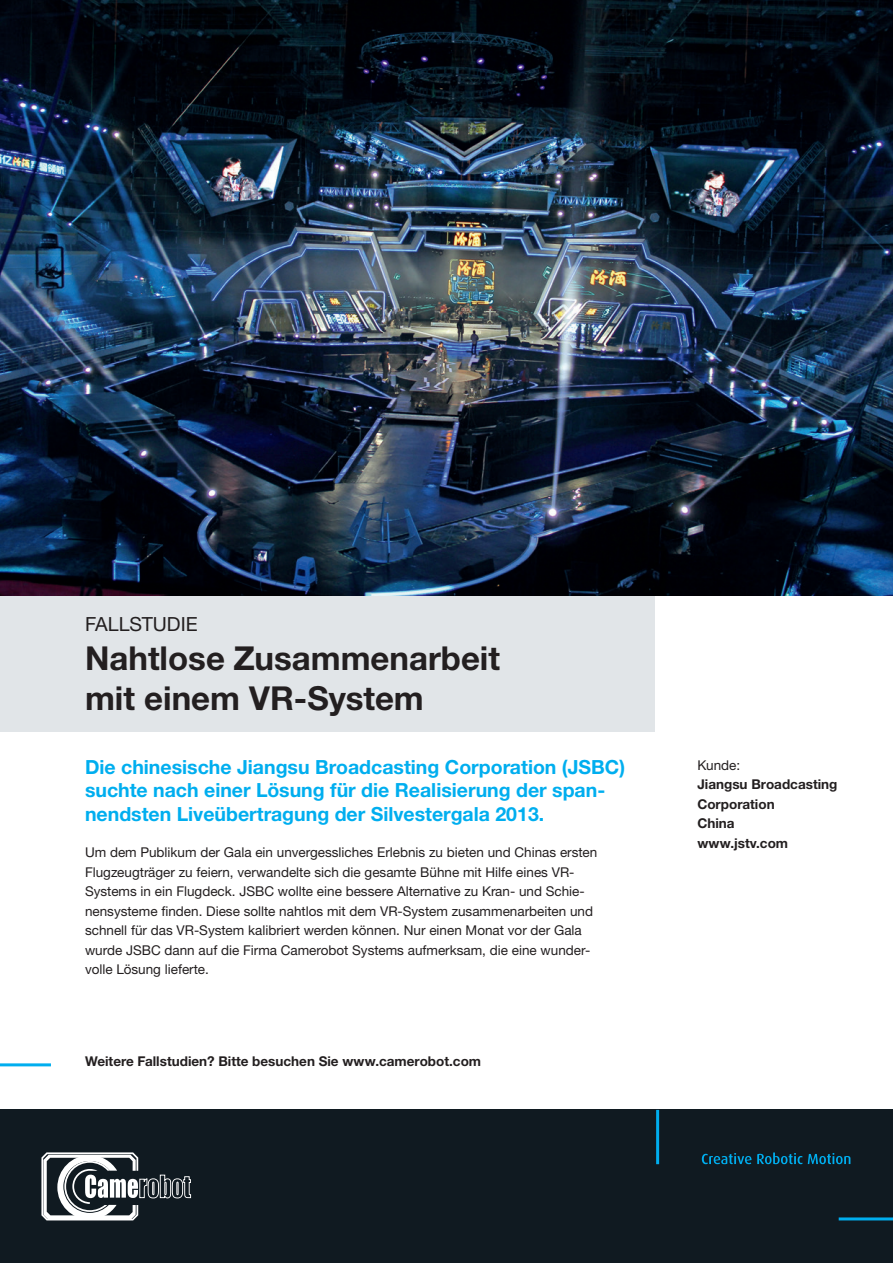
<style>
.page{position:relative;width:893px;height:1263px;background:#fff}
.page>*{position:absolute;margin:0;border:0;box-sizing:border-box;transform-origin:0 0}
.t1{font:700 33px/39.6px "Helvetica Neue LTW1 G";color:#231f20}
.t2{font:700 19.5px/23.4px "Helvetica Neue LTW1 G";color:#00aeef}
.t3{font:19.5px "Helvetica Neue LTW1 G";color:#231f20}
.t4{font:13.5px/19.5px "Helvetica Neue LTW1 G";color:#231f20}
.t5{font:700 13.5px/19.5px "Helvetica Neue LTW1 G";color:#231f20}
</style>
<div class="page">
<div style="left:0;top:595px;width:655px;height:136px;background:#e1e5e8"></div>
<img style="left:0;top:0;width:893px;height:595px">
<div style="left:0;top:1110px;width:893px;height:153px;background:#101a21"></div>
<hr style="left:656px;top:1110px;width:3px;height:54px;background:#00aeef">
<hr style="left:839px;top:1217px;width:54px;height:3px;background:#00aeef">
<svg style="left:702px;top:1152px;width:148px;height:12px"></svg>
<svg style="left:41px;top:1152px;width:150px;height:68px"></svg>
<hr style="left:0;top:1063px;width:51px;height:3px;background:#00aeef">
<h2 class="t3" style="left:85px;top:612px;width:114px">FALLSTUDIE</h2>
<h1 class="t1" style="left:85px;top:639px;width:417px">Nahtlose Zusammenarbeit mit einem VR-System</h1>
<h2 class="t2" style="left:85px;top:755px;width:542px">Die chinesische Jiangsu Broadcasting Corporation (JSBC) suchte nach einer Lösung für die Realisierung der span&shy;nendsten Liveübertragung der Silvestergala 2013.</h2>
<p class="t4" style="left:85px;top:843px;width:514px">Um dem Publikum der Gala ein unvergessliches Erlebnis zu bieten und Chinas ersten Flugzeugträger zu feiern, verwandelte sich die gesamte Bühne mit Hilfe eines VR-Systems in ein Flugdeck. JSBC wollte eine bessere Alternative zu Kran- und Schie&shy;nensysteme finden. Diese sollte nahtlos mit dem VR-System zusammenarbeiten und schnell für das VR-System kalibriert werden können. Nur einen Monat vor der Gala wurde JSBC dann auf die Firma Camerobot Systems aufmerksam, die eine wunder&shy;volle Lösung lieferte.</p>
<p class="t5" style="left:85px;top:1052px;width:398px">Weitere Fallstudien? Bitte besuchen Sie www.camerobot.com</p>
<p class="t4" style="left:697px;top:755px;width:44px">Kunde:</p>
<p class="t5" style="left:697px;top:774px;width:142px">Jiangsu Broadcasting<br>Corporation<br>China<br>www.jstv.com</p>
</div>
